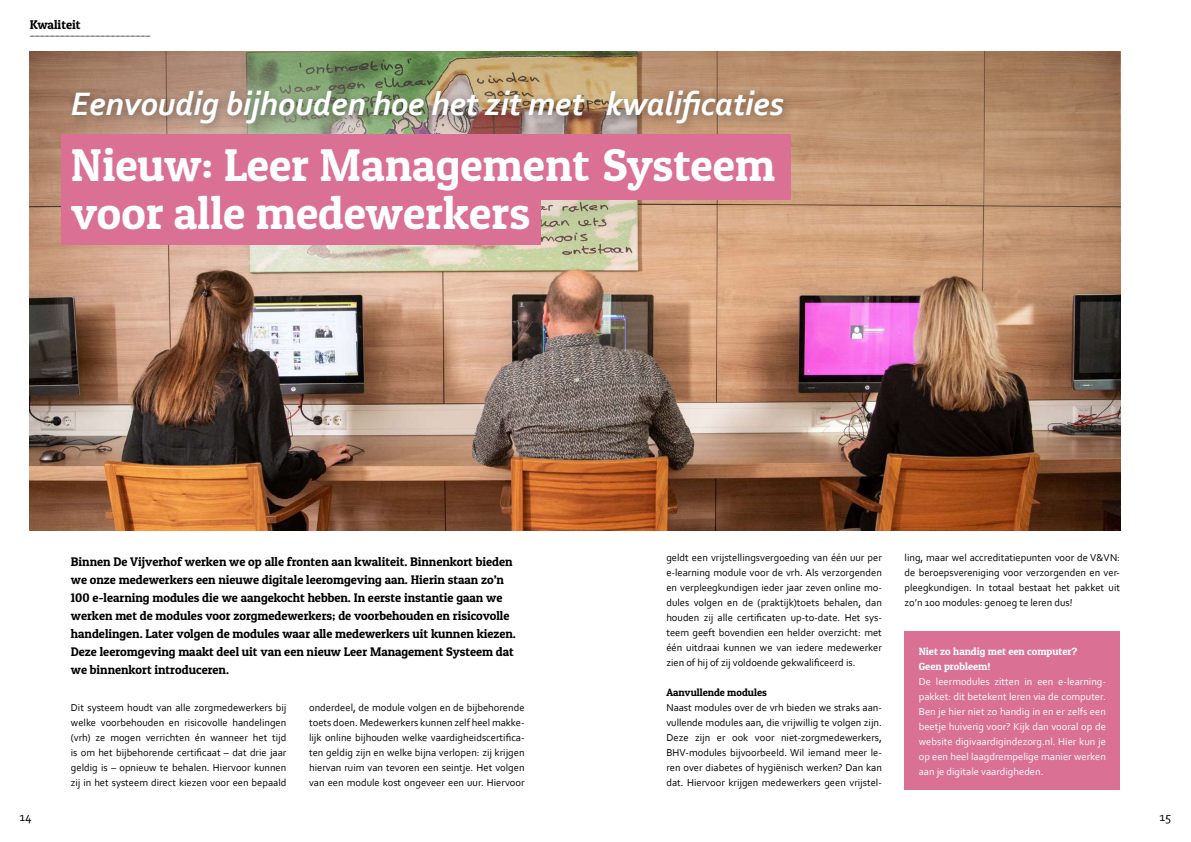
<style>
.page{position:relative;width:1191px;height:842px;background:#fff}
.page>*{position:absolute;margin:0;border:0;box-sizing:border-box;transform-origin:0 0}
.t1{font:46px/48.3px "Patua One";color:#fff}
.t2{font:italic 700 34px "Corbel";letter-spacing:-.005em;color:#fff}
.t3{font:12.7px "Patua One";color:#000}
.t4{font:12.7px "Corbel";color:#000}
.t5{font:12.5px/18px "Patua One";color:#000}
.t6{font:10.5px/15px "Corbel";color:#000;text-align:justify}
.t7{font:10.5px/15px "Corbel";color:#fff;text-align:justify}
.t8{font:10.5px/15px "Patua One";color:#fff}
.t9{font:10.5px "Patua One";color:#000}
</style>
<div class="page">
<svg style="left:30px;top:36px;width:120px;height:1px"></svg>
<img style="left:30px;top:266px;width:1090px;height:264px">
<div style="left:904px;top:631px;width:216px;height:158px;background:#da7195"></div>
<svg style="left:30px;top:51px;width:1090px;height:215px;background:#ba9877"></svg>
<div style="left:65px;top:84px;width:729px;height:50px;background:#000;opacity:.35"></div>
<div style="left:61px;top:135px;width:729px;height:65px;background:#da7195"></div>
<div style="left:61px;top:192px;width:480px;height:52px;background:#da7195"></div>
<p class="t3" style="left:30px;top:17px;width:52px">Kwaliteit</p>
<h2 class="t2" style="left:71px;top:83px;width:714px">Eenvoudig bijhouden hoe het zit met kwalificaties</h2>
<h1 class="t1" style="left:71px;top:140px;width:706px">Nieuw: Leer Management Systeem voor alle medewerkers</h1>
<p class="t5" style="left:71px;top:553px;width:446px">Binnen De Vijverhof werken we op alle fronten aan kwaliteit. Binnenkort bieden we onze medewerkers een nieuwe digitale leeromgeving aan. Hierin staan zo’n 100 e-learning modules die we aangekocht hebben. In eerste instantie gaan we werken met de modules voor zorgmedewerkers; de voorbehouden en risicovolle handelingen. Later volgen de modules waar alle medewerkers uit kunnen kiezen.<br>Deze leeromgeving maakt deel uit van een nieuw Leer Management Systeem dat we binnenkort introduceren.</p>
<p class="t6" style="left:71px;top:700px;width:217px">Dit systeem houdt van alle zorgmedewerkers bij welke voorbehouden en risicovolle handelingen (vrh) ze mogen verrichten én wanneer het tijd is om het bijbehorende certificaat – dat drie jaar geldig is – opnieuw te behalen. Hiervoor kunnen zij in het systeem direct kiezen voor een bepaald</p>
<p class="t6" style="left:309px;top:700px;width:217px">onderdeel, de module volgen en de bijbehorende toets doen. Medewerkers kunnen zelf heel makke&shy;lijk online bijhouden welke vaardigheidscertifica&shy;ten geldig zijn en welke bijna verlopen: zij krijgen hiervan ruim van tevoren een seintje. Het volgen van een module kost ongeveer een uur. Hiervoor</p>
<p class="t6" style="left:666px;top:550px;width:217px">geldt een vrijstellingsvergoeding van één uur per e-learning module voor de vrh. Als verzorgenden en verpleegkundigen ieder jaar zeven online mo&shy;dules volgen en de (praktijk)toets behalen, dan houden zij alle certificaten up-to-date. Het sys&shy;teem geeft bovendien een helder overzicht: met één uitdraai kunnen we van iedere medewerker zien of hij of zij voldoende gekwalificeerd is.</p>
<p class="t9" style="left:666px;top:686px;width:102px">Aanvullende modules</p>
<p class="t6" style="left:666px;top:700px;width:217px">Naast modules over de vrh bieden we straks aan&shy;vullende modules aan, die vrijwillig te volgen zijn.<br>Deze zijn er ook voor niet-zorgmedewerkers, BHV-modules bijvoorbeeld. Wil iemand meer le&shy;ren over diabetes of hygiënisch werken? Dan kan dat. Hiervoor krijgen medewerkers geen vrijstel-</p>
<p class="t6" style="left:904px;top:550px;width:217px">ling, maar wel accreditatiepunten voor de V&amp;VN: de beroepsvereniging voor verzorgenden en ver&shy;pleegkundigen. In totaal bestaat het pakket uit zo’n 100 modules: genoeg te leren dus!</p>
<p class="t8" style="left:918px;top:644px;width:160px">Niet zo handig met een computer?<br>Geen probleem!</p>
<p class="t7" style="left:918px;top:674px;width:189px">De leermodules zitten in een e-learning&shy;pakket: dit betekent leren via de computer.<br>Ben je hier niet zo handig in en er zelfs een beetje huiverig voor? Kijk dan vooral op de website digivaardigindezorg.nl. Hier kun je op een heel laagdrempelige manier werken aan je digitale vaardigheden.</p>
<p class="t4" style="left:19px;top:809px;width:14px">14</p>
<p class="t4" style="left:1159px;top:809px;width:13px">15</p>
</div>
